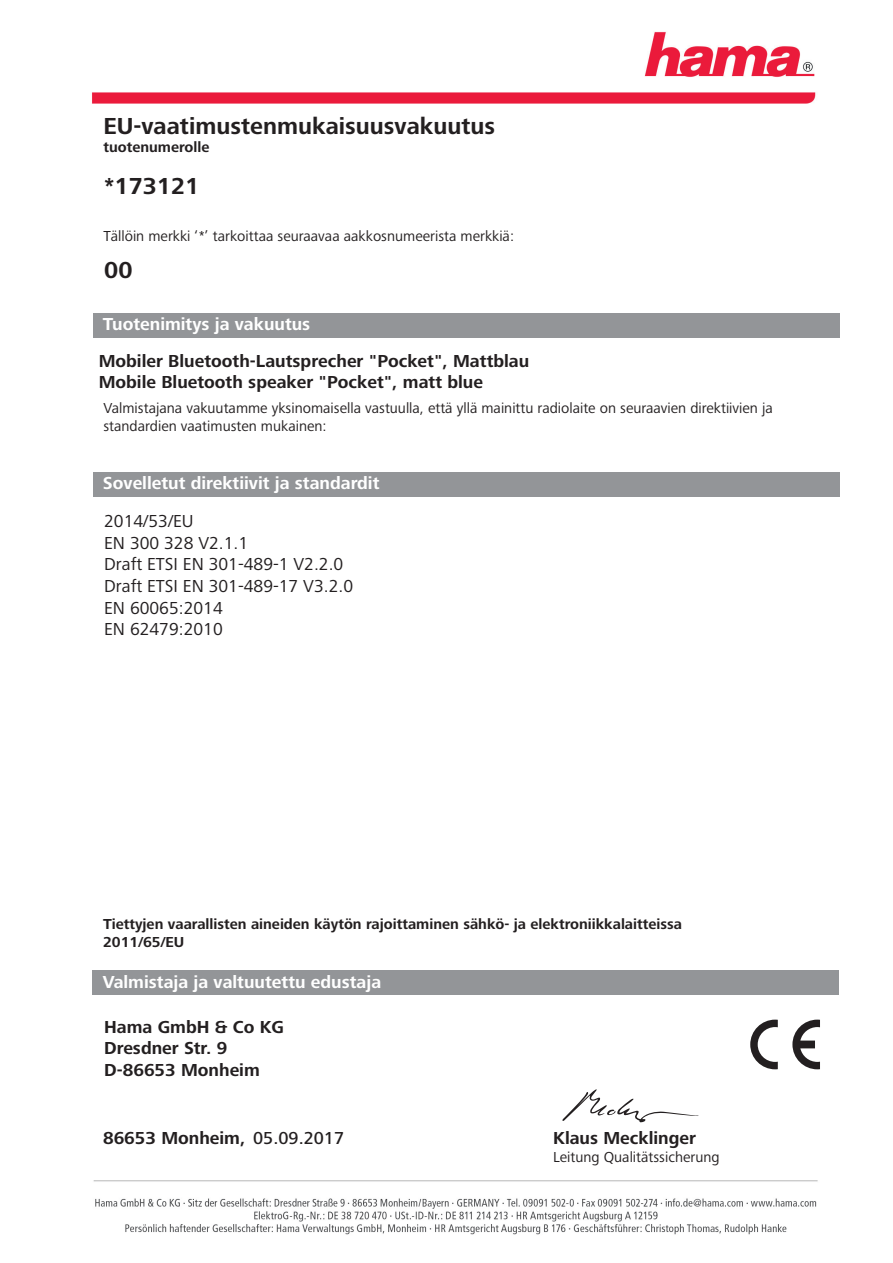
<style>
.page{position:relative;width:893px;height:1263px;background:#fff}
.page>*{position:absolute;margin:0;border:0;box-sizing:border-box;transform-origin:0 0}
.t1{font:700 24px "+UDYGOP Frutiger Next LTW1 G";color:#231f20}
.t2{font:700 18px/21.6px "+UDYGOP Frutiger Next LTW1 G";color:#231f20}
.t3{font:18px/21.6px "+PASRLL Frutiger Next LTW1 G";color:#231f20}
.t4{font:700 18px "+UDYGOP Frutiger Next LTW1 G";color:#fff}
.t5{font:700 16.2px "+OVKMUM Arial";letter-spacing:.01em;color:#000001}
.t6{font:15px/18px "+PASRLL Frutiger Next LTW1 G";color:#231f20}
.t7{font:700 15px/18px "+UDYGOP Frutiger Next LTW1 G";color:#231f20}
.s1{font-family:"+PRBDGT Frutiger Next LTW1 G";font-weight:500}
</style>
<div class="page">
<img style="left:92px;top:31px;width:724px;height:72px">
<img style="left:93px;top:1180px;width:725px;height:55px">
<div style="left:93px;top:313px;width:746px;height:25px;background:#939598"></div>
<div style="left:93px;top:472px;width:746px;height:25px;background:#939598"></div>
<div style="left:92px;top:970px;width:747px;height:25px;background:#939598"></div>
<svg style="left:750px;top:1020px;width:70px;height:49px"></svg>
<svg style="left:562px;top:1089px;width:137px;height:34px"></svg>
<h1 class="t1" style="left:103px;top:116px;width:393px">EU-vaatimustenmukaisuusvakuutus</h1>
<p class="t7" style="left:103px;top:139px;width:107px">tuotenumerolle</p>
<h1 class="t1" style="left:104px;top:177px;width:97px">*173121</h1>
<p class="t6" style="left:103px;top:227px;width:412px">Tällöin merkki ‘*’ tarkoittaa seuraavaa aakkosnumeerista merkkiä:</p>
<h1 class="t1" style="left:104px;top:260px;width:30px">00</h1>
<p class="t4" style="left:103px;top:317px;width:209px">Tuotenimitys ja vakuutus</p>
<p class="t2" style="left:99px;top:351px;width:432px">Mobiler Bluetooth-Lautsprecher "Pocket", Mattblau<br>Mobile Bluetooth speaker "Pocket", matt blue</p>
<p class="t6" style="left:103px;top:399px;width:671px">Valmistajana vakuutamme yksinomaisella vastuulla, että yllä mainittu radiolaite on seuraavien direktiivien ja standardien vaatimusten mukainen:</p>
<p class="t4" style="left:103px;top:476px;width:278px">Sovelletut direktiivit ja standardit</p>
<p class="t3" style="left:104px;top:511px;width:250px">2014/53/EU<br>EN 300 328 V2.1.1<br>Draft ETSI EN 301-489-1 V2.2.0<br>Draft ETSI EN 301-489-17 V3.2.0<br>EN 60065:2014<br>EN 62479:2010</p>
<p class="t7" style="left:103px;top:916px;width:580px">Tiettyjen vaarallisten aineiden käytön rajoittaminen sähkö- ja elektroniikkalaitteissa<br>2011/65/EU</p>
<p class="t4" style="left:103px;top:975px;width:280px">Valmistaja ja valtuutettu edustaja</p>
<p class="t2" style="left:104px;top:1017px;width:181px">Hama GmbH &amp; Co KG<br>Dresdner Str. 9<br>D-86653 Monheim</p>
<p class="t2" style="left:103px;top:1129px;width:242px">86653 Monheim, <span class="s1">05.09.2017</span></p>
<p class="t2" style="left:553px;top:1129px;width:144px">Klaus Mecklinger</p>
<p class="t6" style="left:553px;top:1148px;width:168px">Leitung Qualitätssicherung</p>
<p class="t5" style="left:586px;top:1154px;width:215px">Leitung Qualitätssicherung</p>
</div>
